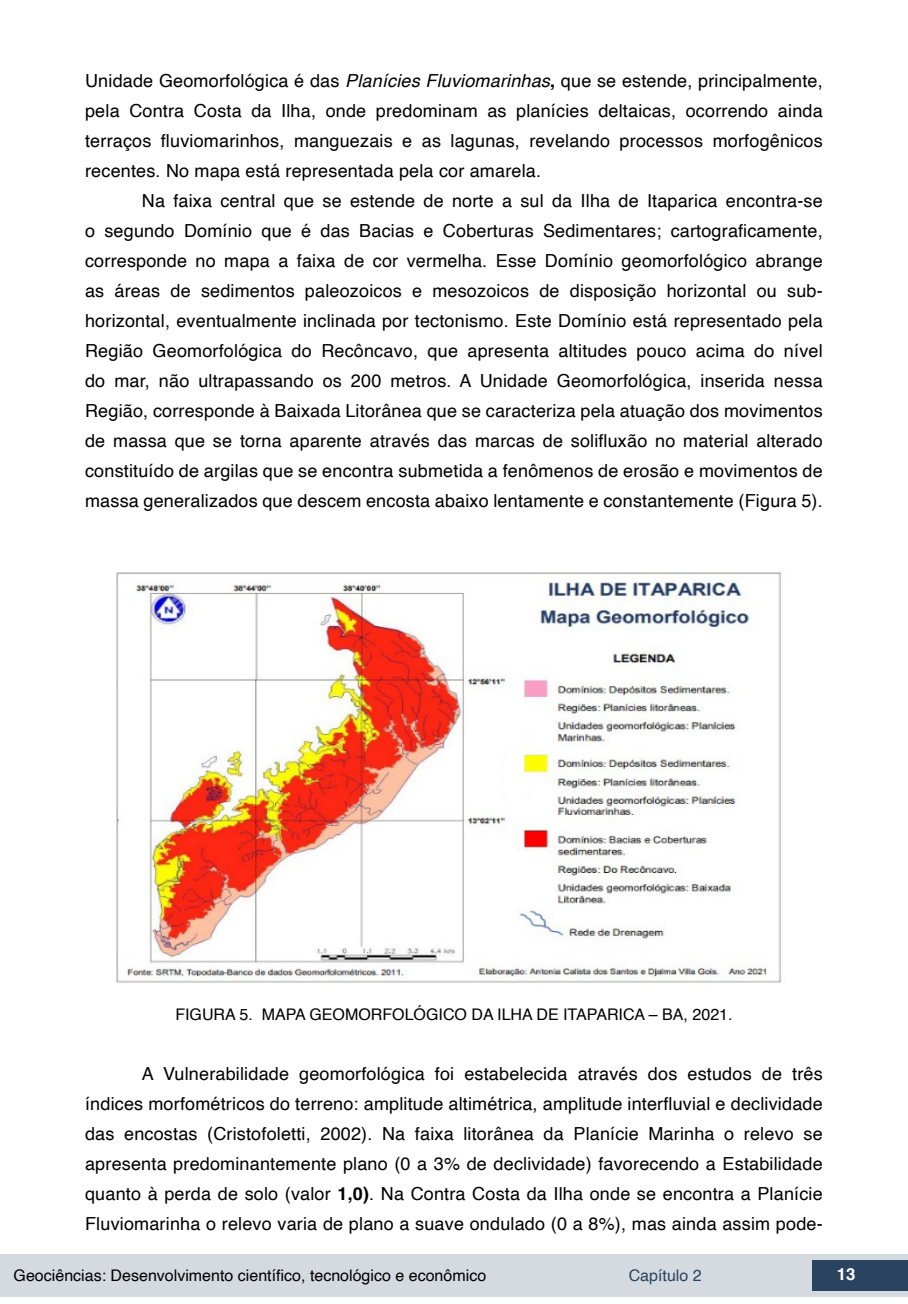
<style>
.page{position:relative;width:908px;height:1304px;background:#fff}
.page>*{position:absolute;margin:0;border:0;box-sizing:border-box;transform-origin:0 0}
.t1{font:18px/30px "Helvetica";letter-spacing:.01em;color:#000;text-align:justify}
.t2{font:700 16.8px "Helvetica";color:#fff}
.t3{font:16px "Helvetica";color:#000}
.t4{font:16px "Helvetica";color:#2a435e}
.s1{font-style:italic}
.s2{font-weight:700}
</style>
<div class="page">
<div style="left:0;top:1254px;width:906px;height:43px;background:#d4dadf"></div>
<div style="left:812px;top:1261px;width:95px;height:30px;background:#2a435e"></div>
<img style="left:116px;top:572px;width:666px;height:412px">
<p class="t1" style="left:85px;top:66px;width:738px">Unidade Geomorfológica é das <span class="s1">Planícies Fluviomarinhas</span><span class="s2">,</span> que se estende, principalmente, pela Contra Costa da Ilha, onde predominam as planícies deltaicas, ocorrendo ainda terraços fluviomarinhos, manguezais e as lagunas, revelando processos morfogênicos recentes. No mapa está representada pela cor amarela.</p>
<p class="t1" style="left:85px;top:186px;width:738px;text-indent:57px">Na faixa central que se estende de norte a sul da Ilha de Itaparica encontra-se o segundo Domínio que é das Bacias e Coberturas Sedimentares; cartograficamente, corresponde no mapa a faixa de cor vermelha. Esse Domínio geomorfológico abrange as áreas de sedimentos paleozoicos e mesozoicos de disposição horizontal ou sub&shy;horizontal, eventualmente inclinada por tectonismo. Este Domínio está representado pela Região Geomorfológica do Recôncavo, que apresenta altitudes pouco acima do nível do mar, não ultrapassando os 200 metros. A Unidade Geomorfológica, inserida nessa Região, corresponde à Baixada Litorânea que se caracteriza pela atuação dos movimentos de massa que se torna aparente através das marcas de solifluxão no material alterado constituído de argilas que se encontra submetida a fenômenos de erosão e movimentos de massa generalizados que descem encosta abaixo lentamente e constantemente (Figura 5).</p>
<p class="t3" style="left:175px;top:1002px;width:558px">FIGURA 5. MAPA GEOMORFOLÓGICO DA ILHA DE ITAPARICA – BA, 2021.</p>
<p class="t1" style="left:85px;top:1059px;width:738px;text-indent:57px">A Vulnerabilidade geomorfológica foi estabelecida através dos estudos de três índices morfométricos do terreno: amplitude altimétrica, amplitude interfluvial e declividade das encostas (Cristofoletti, 2002). Na faixa litorânea da Planície Marinha o relevo se apresenta predominantemente plano (0 a 3% de declividade) favorecendo a Estabilidade quanto à perda de solo (valor <span class="s2">1,0)</span>. Na Contra Costa da Ilha onde se encontra a Planície Fluviomarinha o relevo varia de plano a suave ondulado (0 a 8%), mas ainda assim pode-</p>
<p class="t3" style="left:14px;top:1263px;width:474px">Geociências: Desenvolvimento científico, tecnológico e econômico</p>
<p class="t4" style="left:628px;top:1263px;width:74px">Capítulo 2</p>
<p class="t2" style="left:836px;top:1264px;width:20px">13</p>
</div>
